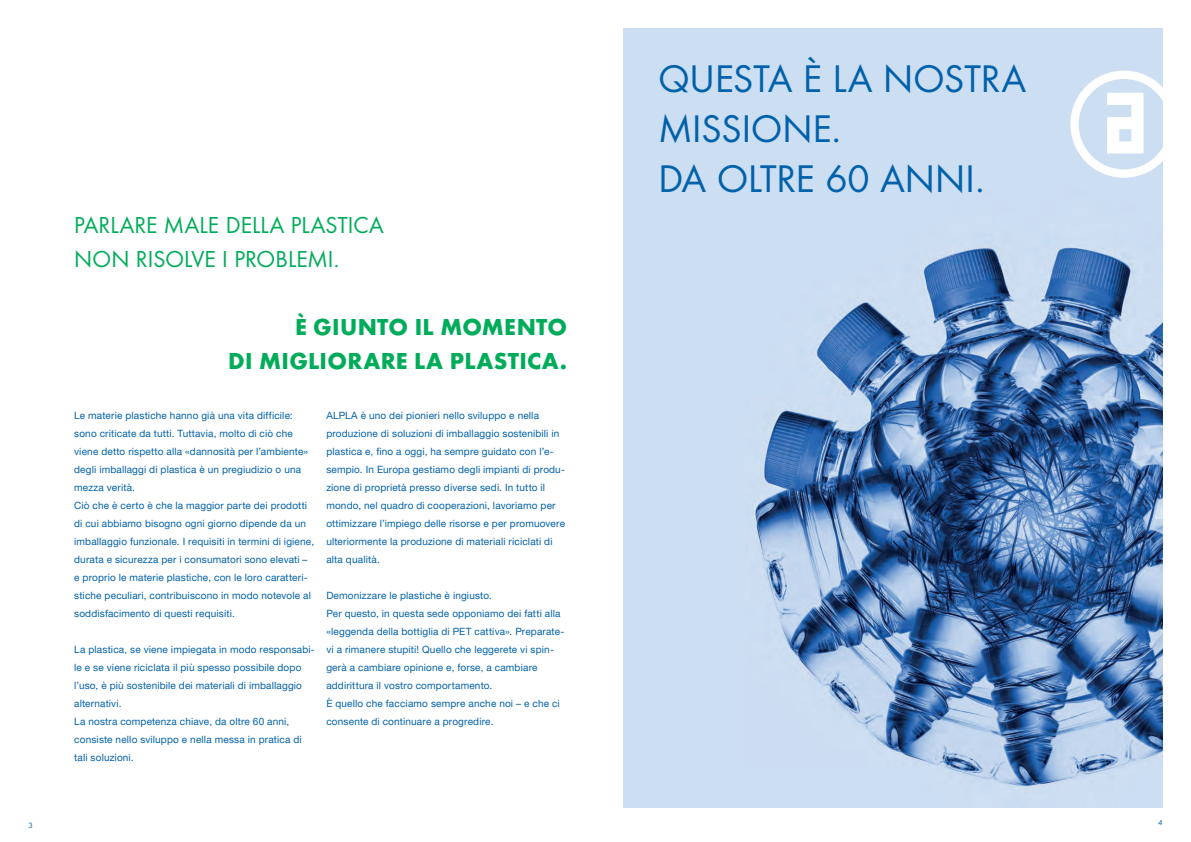
<style>
.page{position:relative;width:1191px;height:842px;background:#fff}
.page>*{position:absolute;margin:0;border:0;box-sizing:border-box;transform-origin:0 0}
.t1{font:40px/50px "Futura Boo";color:#0161aa}
.t2{font:24px/34px "Futura Boo";letter-spacing:.005em;color:#00ac5a}
.t3{font:700 24px/34px "Futura";letter-spacing:.01em;color:#00ac5a;text-align:right}
.t4{font:10px/18px "Helvetica Neue World 55 Roman";letter-spacing:.015em;color:#0161aa}
.t5{font:8px "Futura Boo";color:#0161aa}
</style>
<div class="page">
<img style="left:624px;top:28px;width:538px;height:780px">
<svg style="left:1070px;top:71px;width:93px;height:107px"></svg>
<p class="t5" style="left:28px;top:820px;width:6px">3</p>
<h2 class="t2" style="left:74px;top:206px;width:311px">PARLARE MALE DELLA PLASTICA<br>NON RISOLVE I PROBLEMI.</h2>
<h2 class="t3" style="left:228px;top:308px;width:340px">È GIUNTO IL MOMENTO<br>DI MIGLIORARE LA PLASTICA.</h2>
<p class="t4" style="left:74px;top:406px;width:241px">Le materie plastiche hanno già una vita difficile: sono criticate da tutti. Tuttavia, molto di ciò che viene detto rispetto alla «dannosità per l’ambiente» degli imballaggi di plastica è un pregiudizio o una mezza verità.<br>Ciò che è certo è che la maggior parte dei prodotti di cui abbiamo bisogno ogni giorno dipende da un imballaggio funzionale. I requisiti in termini di igiene, durata e sicurezza per i consumatori sono elevati – e proprio le materie plastiche, con le loro caratteri&shy;stiche peculiari, contribuiscono in modo notevole al soddisfacimento di questi requisiti.</p>
<p class="t4" style="left:74px;top:640px;width:242px">La plastica, se viene impiegata in modo responsabi&shy;le e se viene riciclata il più spesso possibile dopo l’uso, è più sostenibile dei materiali di imballaggio alternativi.<br>La nostra competenza chiave, da oltre 60 anni, consiste nello sviluppo e nella messa in pratica di tali soluzioni.</p>
<p class="t4" style="left:326px;top:406px;width:240px">ALPLA è uno dei pionieri nello sviluppo e nella produzione di soluzioni di imballaggio sostenibili in plastica e, fino a oggi, ha sempre guidato con l’e&shy;sempio. In Europa gestiamo degli impianti di produ&shy;zione di proprietà presso diverse sedi. In tutto il mondo, nel quadro di cooperazioni, lavoriamo per ottimizzare l’impiego delle risorse e per promuovere ulteriormente la produzione di materiali riciclati di alta qualità.</p>
<p class="t4" style="left:326px;top:586px;width:239px">Demonizzare le plastiche è ingiusto.<br>Per questo, in questa sede opponiamo dei fatti alla «leggenda della bottiglia di PET cattiva». Preparate&shy;vi a rimanere stupiti! Quello che leggerete vi spin&shy;gerà a cambiare opinione e, forse, a cambiare addirittura il vostro comportamento.<br>È quello che facciamo sempre anche noi – e che ci consente di continuare a progredire.</p>
<h1 class="t1" style="left:658px;top:52px;width:369px">QUESTA È LA NOSTRA<br>MISSIONE.<br>DA OLTRE 60 ANNI.</h1>
<p class="t5" style="left:1158px;top:817px;width:6px">4</p>
</div>
